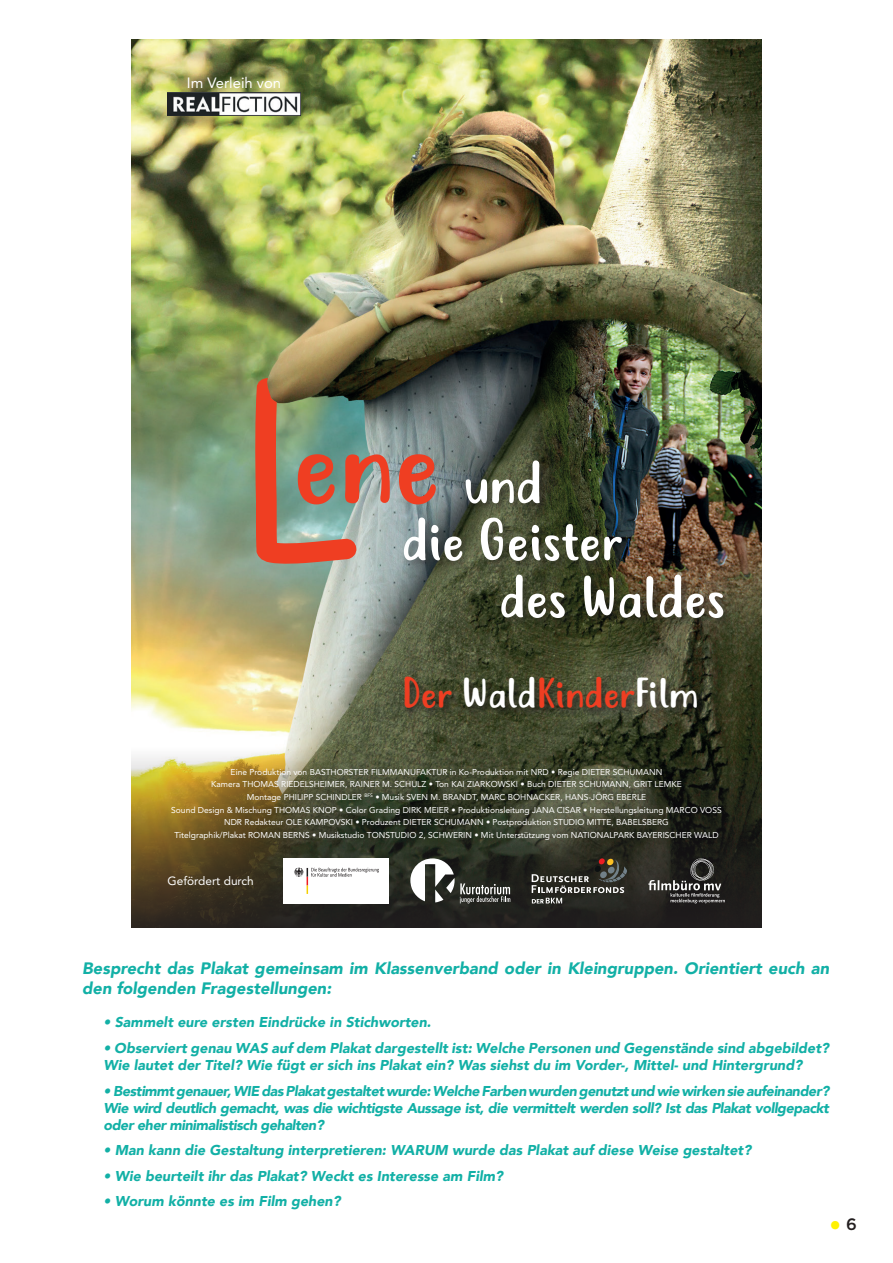
<style>
.page{position:relative;width:893px;height:1263px;background:#fff}
.page>*{position:absolute;margin:0;border:0;box-sizing:border-box;transform-origin:0 0}
.t1{font:112.5px "Justtellmewhat";color:#ef3e22}
.t2{font:54.45px "Justtellmewhat";color:#fff}
.t3{font:39.3px "Justtellmewhat";color:#ef3e22}
.t4{font:31.5px "Minion Pro";color:#fff101}
.t5{font:italic 900 16.5px/19.8px "Avenir";color:#12b0a6}
.t6{font:14.85px "Avenir LT Std";color:#fff}
.t7{font:italic 900 14.25px/17.1px "Avenir";color:#12b0a6}
.t8{font:11.85px "Avenir LT Std";color:#fff}
.t9{font:8.4px/12.8px "Avenir LT Std";color:#fff;text-align:center}
.s1{color:#fff}
.s2{font-family:"Gotham";font-weight:500;font-size:16.5px;color:#231f20}
</style>
<div class="page">
<img style="left:132px;top:39px;width:629px;height:709px">
<svg style="left:132px;top:748px;width:629px;height:179px;background:#46422b"></svg>
<svg style="left:247px;top:369px;width:120px;height:202px;background:#958b76"></svg>
<svg style="left:532px;top:858px;width:95px;height:45px;background:#46453e"></svg>
<svg style="left:648px;top:858px;width:77px;height:45px;background:#42413e"></svg>
<svg style="left:410px;top:858px;width:100px;height:45px"></svg>
<div style="left:284px;top:858px;width:105px;height:45px;background:#fff"></div>
<svg style="left:294px;top:867px;width:85px;height:27px"></svg>
<img style="left:168px;top:93px;width:132px;height:23px">
<div style="left:463px;top:458px;width:87px;height:56px;background:#231f20;opacity:.5"></div>
<div style="left:401px;top:515px;width:231px;height:56px;background:#231f20;opacity:.5"></div>
<div style="left:499px;top:572px;width:234px;height:56px;background:#231f20;opacity:.5"></div>
<img style="left:266px;top:316px;width:92px;height:88px">
<div style="left:402px;top:675px;width:306px;height:44px;background:#231f20;opacity:.75"></div>
<p class="t6" style="left:187px;top:74px;width:96px">Im Verleih von</p>
<h1 class="t1" style="left:293px;top:395px;width:149px">ene</h1>
<h2 class="t2" style="left:463px;top:451px;width:80px">und</h2>
<h2 class="t2" style="left:402px;top:508px;width:221px">die Geister</h2>
<h2 class="t2" style="left:499px;top:565px;width:228px">des Waldes</h2>
<h3 class="t3" style="left:402px;top:670px;width:298px">Der <span class="s1">Wald</span>Kinder<span class="s1">Film</span></h3>
<p class="t9" style="left:171px;top:765px;width:552px">Eine Produktion von BASTHORSTER FILMMANUFAKTUR in Ko-Produktion mit NRD • Regie DIETER SCHUMANN<br>Kamera THOMAS RIEDELSHEIMER, RAINER M. SCHULZ • Ton KAI ZIARKOWSKI • Buch DIETER SCHUMANN, GRIT LEMKE<br>Montage PHILIPP SCHINDLER <sup>BFS</sup> • Musik SVEN M. BRANDT, MARC BOHNACKER, HANS-JÖRG EBERLE<br>Sound Design &amp; Mischung THOMAS KNOP • Color Grading DIRK MEIER • Produktionsleitung JANA CISAR • Herstellungsleitung MARCO VOSS NDR Redakteur OLE KAMPOVSKI • Produzent DIETER SCHUMANN • Postproduktion STUDIO MITTE, BABELSBERG<br>Titelgraphik/Plakat ROMAN BERNS • Musikstudio TONSTUDIO 2, SCHWERIN • Mit Unterstützung vom NATIONALPARK BAYERISCHER WALD</p>
<p class="t8" style="left:168px;top:874px;width:88px">Gefördert durch</p>
<p class="t5" style="left:82px;top:958px;width:748px">Besprecht das Plakat gemeinsam im Klassenverband oder in Kleingruppen. Orientiert euch an den folgenden Fragestellungen:</p>
<p class="t7" style="left:103px;top:1014px;width:329px">• Sammelt eure ersten Eindrücke in Stichworten.</p>
<p class="t7" style="left:103px;top:1039px;width:727px">• Observiert genau WAS auf dem Plakat dargestellt ist: Welche Personen und Gegenstände sind abgebildet?<br>Wie lautet der Titel? Wie fügt er sich ins Plakat ein? Was siehst du im Vorder-, Mittel- und Hintergrund?</p>
<p class="t7" style="left:103px;top:1082px;width:727px;text-align:justify">• Bestimmt genauer, WIE das Plakat gestaltet wurde: Welche Farben wurden genutzt und wie wirken sie aufeinander?<br>Wie wird deutlich gemacht, was die wichtigste Aussage ist, die vermittelt werden soll? Ist das Plakat vollgepackt oder eher minimalistisch gehalten?</p>
<p class="t7" style="left:103px;top:1141px;width:649px">• Man kann die Gestaltung interpretieren: WARUM wurde das Plakat auf diese Weise gestaltet?</p>
<p class="t7" style="left:103px;top:1167px;width:401px">• Wie beurteilt ihr das Plakat? Weckt es Interesse am Film?</p>
<p class="t7" style="left:103px;top:1192px;width:239px">• Worum könnte es im Film gehen?</p>
<h3 class="t4" style="left:829px;top:1201px;width:29px">• <span class="s2">6</span></h3>
</div>
